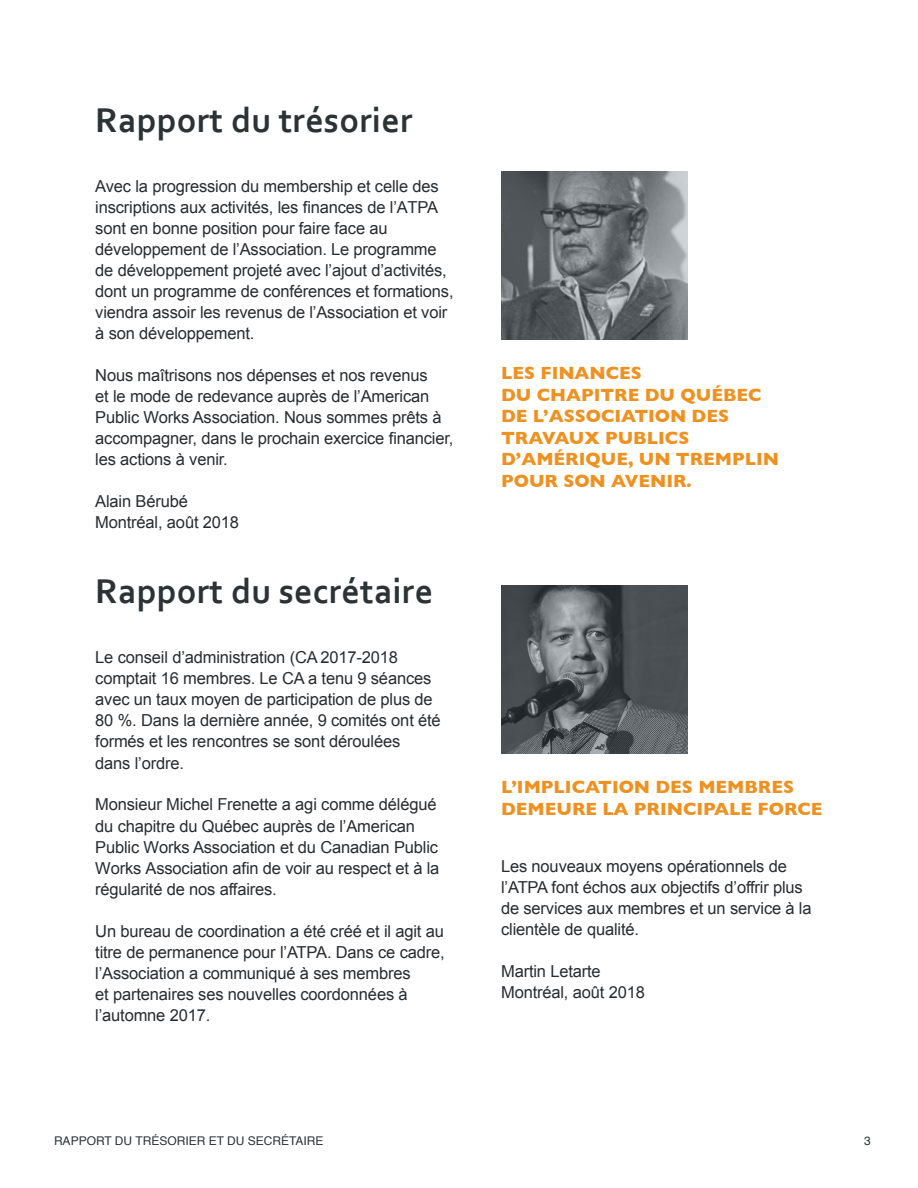
<style>
.page{position:relative;width:918px;height:1188px;background:#fff}
.page>*{position:absolute;margin:0;border:0;box-sizing:border-box;transform-origin:0 0}
.t1{font:700 36px "Corbel";letter-spacing:.005em;color:#2b3336}
.t2{font:700 18px/21.6px "Gill Sans";color:#ef9120}
.t3{font:16.5px/21px "Arial";letter-spacing:-.01em;color:#292c2f}
.t4{font:12px "Helvetica";color:#2b3336}
</style>
<div class="page">
<img style="left:501px;top:171px;width:187px;height:168px">
<img style="left:501px;top:586px;width:187px;height:168px">
<h1 class="t1" style="left:95px;top:98px;width:319px">Rapport du trésorier</h1>
<p class="t3" style="left:95px;top:176px;width:360px">Avec la progression du membership et celle des inscriptions aux activités, les finances de l’ATPA sont en bonne position pour faire face au développement de l’Association. Le programme de développement projeté avec l’ajout d’activités, dont un programme de conférences et formations, viendra assoir les revenus de l’Association et voir à son développement.</p>
<p class="t3" style="left:95px;top:365px;width:360px">Nous maîtrisons nos dépenses et nos revenus<br>et le mode de redevance auprès de l’American Public Works Association. Nous sommes prêts à accompagner, dans le prochain exercice financier, les actions à venir.</p>
<p class="t3" style="left:95px;top:491px;width:145px">Alain Bérubé<br>Montréal, août 2018</p>
<h1 class="t1" style="left:95px;top:569px;width:339px">Rapport du secrétaire</h1>
<p class="t3" style="left:95px;top:647px;width:347px">Le conseil d’administration (CA 2017-2018 comptait 16 membres. Le CA a tenu 9 séances avec un taux moyen de participation de plus de 80 %. Dans la dernière année, 9 comités ont été formés et les rencontres se sont déroulées<br>dans l’ordre.</p>
<p class="t3" style="left:95px;top:794px;width:346px">Monsieur Michel Frenette a agi comme délégué du chapitre du Québec auprès de l’American Public Works Association et du Canadian Public Works Association afin de voir au respect et à la régularité de nos affaires.</p>
<p class="t3" style="left:95px;top:920px;width:351px">Un bureau de coordination a été créé et il agit au titre de permanence pour l’ATPA. Dans ce cadre, l’Association a communiqué à ses membres<br>et partenaires ses nouvelles coordonnées à l’automne 2017.</p>
<p class="t2" style="left:501px;top:362px;width:280px">LES FINANCES<br>DU CHAPITRE DU QUÉBEC<br>DE L’ASSOCIATION DES<br>TRAVAUX PUBLICS<br>D’AM ÉRIQUE, UN TREM PLIN<br>POUR SON AVENIR.</p>
<p class="t2" style="left:501px;top:776px;width:323px">L’IM PLICATION DES M EM BRES<br>DEM EURE LA PRINCIPALE FORCE</p>
<p class="t3" style="left:501px;top:856px;width:312px">Les nouveaux moyens opérationnels de l’ATPA font échos aux objectifs d’offrir plus de services aux membres et un service à la clientèle de qualité.</p>
<p class="t3" style="left:501px;top:961px;width:145px">Martin Letarte<br>Montréal, août 2018</p>
<p class="t4" style="left:54px;top:1132px;width:271px">RAPPORT DU TRÉSORIER ET DU SECRÉTAIRE</p>
<p class="t4" style="left:864px;top:1132px;width:8px">3</p>
</div>
